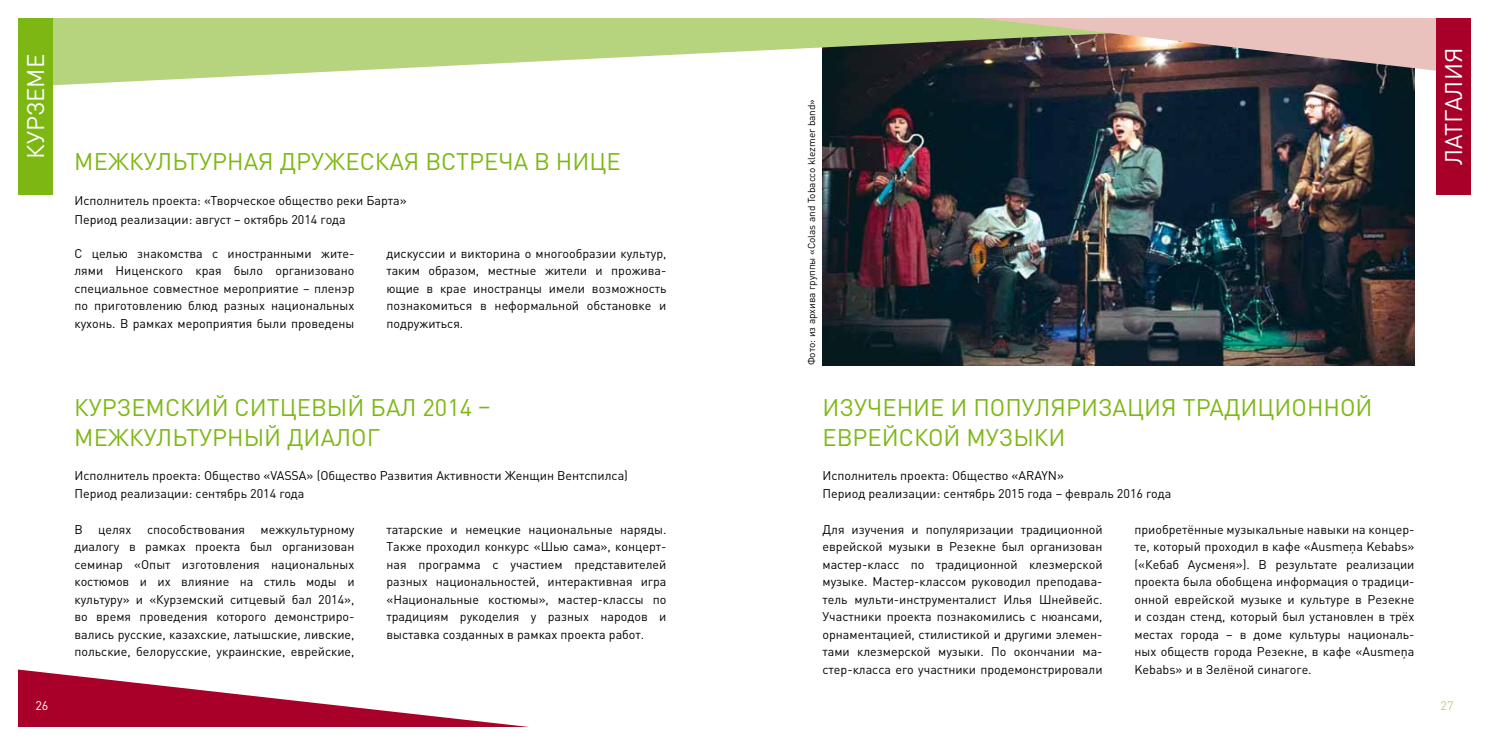
<style>
.page{position:relative;width:1489px;height:745px;background:#fff}
.page>*{position:absolute;margin:0;border:0;box-sizing:border-box;transform-origin:0 0}
.t1{font:23.75px "DIN Pro";color:#7db713}
.t2{font:23.75px "DIN Pro";color:#fff}
.t3{font:12.5px/17.5px "DIN Pro";color:#000;text-align:justify}
.t4{font:12.5px "DIN Pro";color:#fff}
.t5{font:12.5px "DIN Pro";color:#b6d37d}
.t6{font:10px "DIN Pro";color:#000}
</style>
<div class="page">
<img style="left:822px;top:88px;width:592px;height:277px">
<svg style="left:53px;top:18px;width:1362px;height:70px;fill:#b6d37d"></svg>
<svg style="left:857px;top:18px;width:578px;height:59px"></svg>
<svg style="left:18px;top:669px;width:502px;height:57px"></svg>
<div style="left:1435px;top:18px;width:35px;height:177px;background:#a90029"></div>
<div style="left:18px;top:18px;width:35px;height:177px;background:#7db713"></div>
<h1 class="t2" style="left:19px;top:159px;width:105px;rotate:-90deg">Курземе</h1>
<h1 class="t1" style="left:74px;top:145px;width:69px">Межкул</h1>
<h1 class="t1" style="left:172px;top:145px;width:29px">ьтурна</h1>
<h1 class="t1" style="left:258px;top:145px;width:37px">я дру</h1>
<h1 class="t1" style="left:324px;top:145px;width:37px">жеска</h1>
<h1 class="t1" style="left:404px;top:145px;width:37px">я встреча</h1>
<h1 class="t1" style="left:534px;top:145px;width:55px">в Нице</h1>
<p class="t3" style="left:74px;top:190px;width:333px;line-height:18.8px">Исполнитель проекта: «Творческое общество реки Барта»<br>Период реализации: август – октябрь 2014 года</p>
<p class="t3" style="left:74px;top:244px;width:281px">С целью знакомства с иностранными жите&shy;лями Ниценского края было организовано специальное совместное мероприятие – пленэр по приготовлению блюд разных национальных кухонь. В рамках мероприятия были проведены</p>
<p class="t3" style="left:386px;top:244px;width:281px">дискуссии и викторина о многообразии культур, таким образом, местные жители и прожива&shy;ющие в крае иностранцы имели возможность познакомиться в неформальной обстановке и подружиться.</p>
<h1 class="t1" style="left:74px;top:390px;width:31px">Курземски</h1>
<h1 class="t1" style="left:212px;top:390px;width:39px">й ситцев</h1>
<h1 class="t1" style="left:327px;top:390px;width:59px">ый бал</h1>
<h1 class="t1" style="left:422px;top:390px;width:69px">2014 –</h1>
<h1 class="t1" style="left:74px;top:420px;width:69px">межкул</h1>
<h1 class="t1" style="left:172px;top:420px;width:29px">ьтурн</h1>
<h1 class="t1" style="left:244px;top:420px;width:60px">ый диалог</h1>
<p class="t3" style="left:74px;top:465px;width:555px;line-height:18.8px">Исполнитель проекта: Общество «VASSA» (Общество Развития Активности Женщин Вентспилса)<br>Период реализации: сентябрь 2014 года</p>
<p class="t3" style="left:74px;top:519px;width:281px">В целях способствования межкультурному диалогу в рамках проекта был организован семинар «Опыт изготовления национальных костюмов и их влияние на стиль моды и культуру» и «Курземский ситцевый бал 2014», во время проведения которого демонстриро&shy;вались русские, казахские, латышские, ливские, польские, белорусские, украинские, еврейские,</p>
<p class="t3" style="left:386px;top:519px;width:281px">татарские и немецкие национальные наряды.<br>Также проходил конкурс «Ш ью сама», концерт&shy;ная программа с участием представителей разных национальностей, интерактивная игра «Национальные костюмы», мастер-классы по традициям рукоделия у разных народов и выставка созданных в рамках проекта работ.</p>
<p class="t6" style="left:804px;top:365px;width:268px;rotate:-90deg">Фото: из архива группы «Colas and Tobacco klezmer band»</p>
<h1 class="t1" style="left:822px;top:390px;width:33px">Изучение</h1>
<h1 class="t1" style="left:950px;top:390px;width:39px">и попул</h1>
<h1 class="t1" style="left:1050px;top:390px;width:32px">яризаци</h1>
<h1 class="t1" style="left:1161px;top:390px;width:38px">я традиционно</h1>
<h1 class="t1" style="left:1355px;top:390px;width:19px">й</h1>
<h1 class="t1" style="left:822px;top:420px;width:15px">евре</h1>
<h1 class="t1" style="left:881px;top:420px;width:32px">йско</h1>
<h1 class="t1" style="left:943px;top:420px;width:39px">й муз</h1>
<h1 class="t1" style="left:1013px;top:420px;width:35px">ыки</h1>
<p class="t3" style="left:822px;top:465px;width:350px;line-height:18.8px">Исполнитель проекта: Общество «ARAYN»<br>Период реализации: сентябрь 2015 года – февраль 2016 года</p>
<p class="t3" style="left:1134px;top:519px;width:281px">приобретённые музыкальные навыки на концер&shy;те, который проходил в кафе «Ausmeņa Kebabs» («Кебаб Аусменя»). В результате реализации проекта была обобщена информация о традици&shy;онной еврейской музыке и культуре в Резекне и создан стенд, который был установлен в трёх местах города – в доме культуры националь&shy;ных обществ города Резекне, в кафе «Ausmeņa Kebabs» и в Зелёной синагоге.</p>
<p class="t3" style="left:822px;top:519px;width:281px">Для изучения и популяризации традиционной еврейской музыки в Резекне был организован мастер-класс по традиционной клезмерской музыке. Мастер-классом руководил преподава&shy;тель мульти-инструменталист Илья Ш нейвейс.<br>Участники проекта познакомились с нюансами, орнаментацией, стилистикой и другими элемен&shy;тами клезмерской музыки. По окончании ма&shy;стер-класса его участники продемонстрировали</p>
<h1 class="t2" style="left:1437px;top:165px;width:118px;rotate:-90deg">Латгалия</h1>
<p class="t4" style="left:35px;top:696px;width:15px">26</p>
<p class="t5" style="left:1440px;top:696px;width:15px">27</p>
</div>
